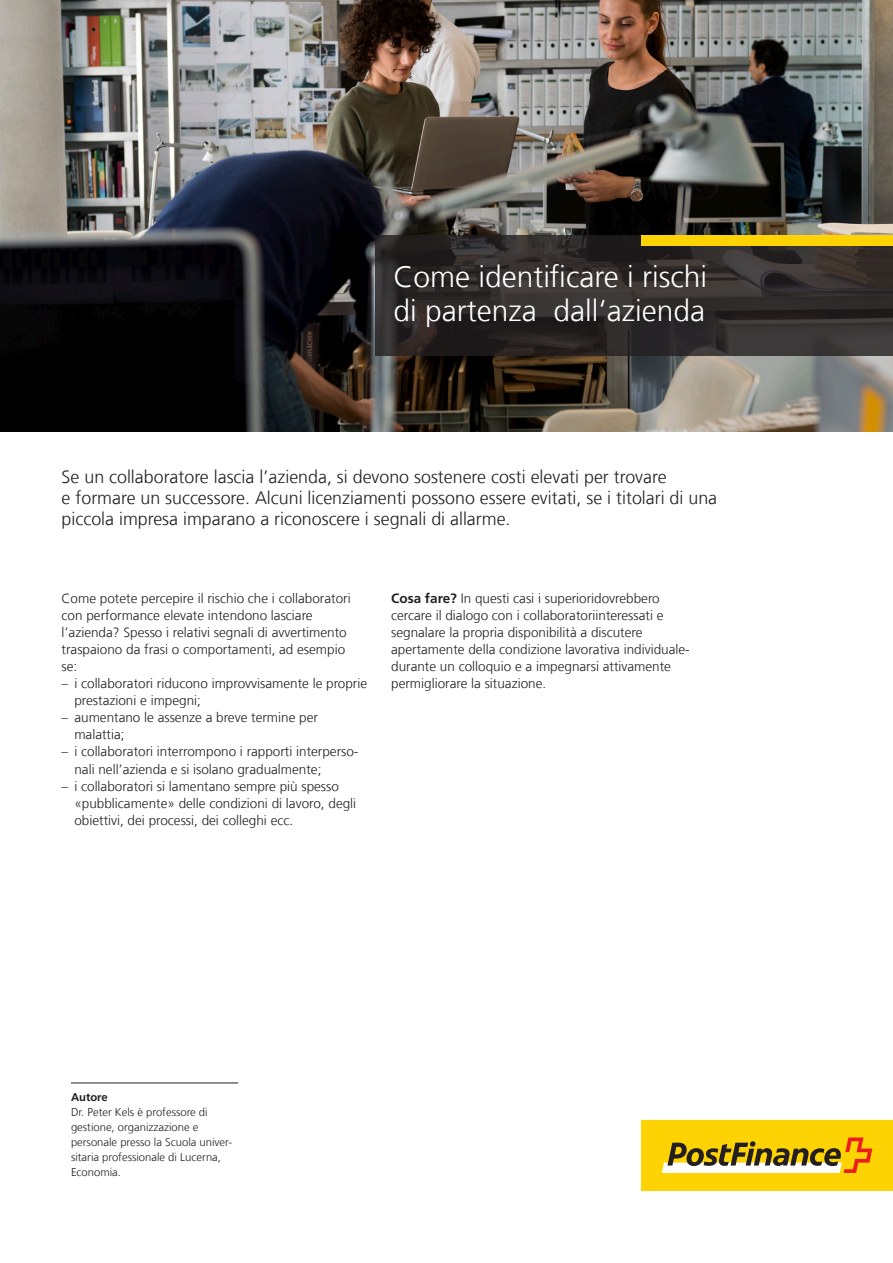
<style>
.page{position:relative;width:893px;height:1263px;background:#fff}
.page>*{position:absolute;margin:0;border:0;box-sizing:border-box;transform-origin:0 0}
._01_Titel{font:300 30px/34px "Frutiger LT Com";color:#fff}
._03_Leadtext{font:300 18px/21.3px "Frutiger LT Com";color:#231f20}
._09_Fliesstext{font:300 13.5px/17.1px "Frutiger LT Com";color:#231f20}
._14_Marginalien{font:300 11.25px/14.9px "Frutiger LT Com";color:#231f20}
.s1{font-weight:700}
</style>
<div class="page">
<img style="left:0;top:0;width:893px;height:432px">
<svg style="left:375px;top:235px;width:518px;height:120px;background:#312c2b"></svg>
<div style="left:641px;top:235px;width:252px;height:10px;background:#fed304"></div>
<svg style="left:641px;top:1120px;width:252px;height:71px;background:#e7c11c"></svg>
<hr style="left:71px;top:1082px;width:167px;height:1px;background:#231f20">
<p class="_01_Titel" style="left:393px;top:260px;width:315px">Come identificare i rischi di partenza dall‘azienda</p>
<p class="_03_Leadtext" style="left:62px;top:466px;width:657px">Se un collaboratore lascia l’azienda, si devono sostenere costi elevati per trovare<br>e formare un successore. Alcuni licenziamenti possono essere evitati, se i titolari di una piccola impresa imparano a riconoscere i segnali di allarme.</p>
<p class="_09_Fliesstext" style="left:62px;top:589px;width:291px">Come potete percepire il rischio che i collaboratori con performance elevate intendono lasciare l’azienda? Spesso i relativi segnali di avvertimento traspaiono da frasi o comportamenti, ad esempio se:</p>
<p class="_09_Fliesstext" style="left:74px;top:675px;width:294px;text-indent:-13px">– i collaboratori riducono improvvisamente le proprie prestazioni e impegni;</p>
<p class="_09_Fliesstext" style="left:74px;top:709px;width:245px;text-indent:-13px">– aumentano le assenze a breve termine per malattia;</p>
<p class="_09_Fliesstext" style="left:74px;top:743px;width:286px;text-indent:-13px">– i collaboratori interrompono i rapporti interperso&shy;nali nell’azienda e si isolano gradualmente;</p>
<p class="_09_Fliesstext" style="left:74px;top:777px;width:283px;text-indent:-13px">– i collaboratori si lamentano sempre più spesso «pubblicamente» delle condizioni di lavoro, degli obiettivi, dei processi, dei colleghi ecc.</p>
<p class="_09_Fliesstext" style="left:391px;top:589px;width:300px"><span class="s1">Cosa fare?</span> In questi casi i superioridovrebbero cercare il dialogo con i collaboratoriinteressati e segnalare la propria disponibilità a discutere apertamente della condizione lavorativa individuale&shy;durante un colloquio e a impegnarsi attivamente permigliorare la situazione.</p>
<p class="_14_Marginalien" style="left:71px;top:1090px;width:163px"><span class="s1">Autore<br></span>Dr. Peter Kels è professore di gestione, organizzazione e personale presso la Scuola univer&shy;sitaria professionale di Lucerna,<br>Economia.</p>
</div>
